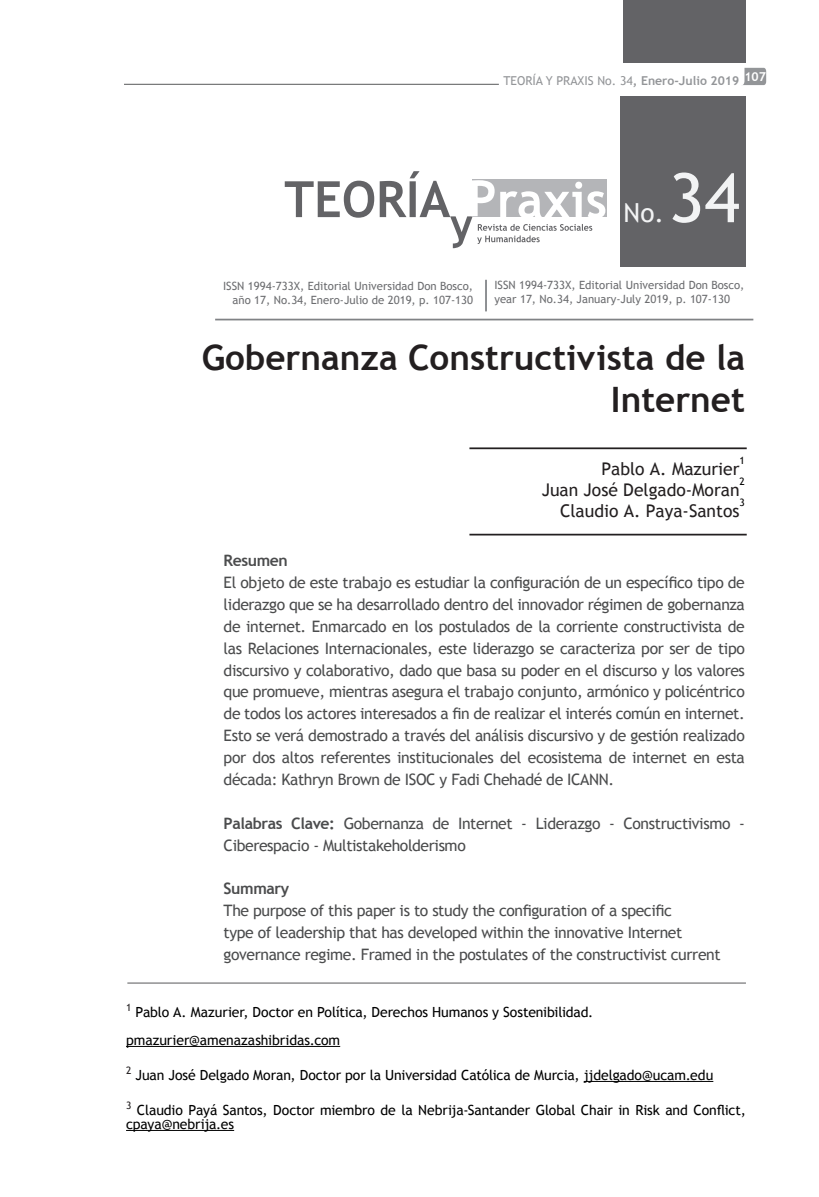
<style>
.page{position:relative;width:819px;height:1197px;background:#fff}
.page>*{position:absolute;margin:0;border:0;box-sizing:border-box;transform-origin:0 0}
.t1{font:68.25px "Trebuchet MS";color:#f2f3f4}
.Titulos_principales{font:700 35px/42px "Trebuchet MS";color:#231f20;text-align:right}
.t2{font:26.25px "Trebuchet MS";color:#f2f3f4}
.t3{font:17.5px "Trebuchet MS";color:#231f20}
.resumen{font:15.75px/21.9px "Trebuchet MS";letter-spacing:-.025em;color:#4b4c4d}
.resumen-2{font:700 15.75px "Trebuchet MS";letter-spacing:-.025em;color:#4b4c4d}
.Pie_de_página{font:14px/14px "Trebuchet MS";letter-spacing:-.01em;color:#000}
.t4{font:12.25px "Trebuchet MS";color:#939598}
.t5{font:700 12.25px "Trebuchet MS";color:#fff}
.t6{font:11.38px "Trebuchet MS";color:#6c6d70}
.t7{font:10.15px "Trebuchet MS";color:#000}
.s1{font-weight:700}
.s2{font-size:12.25px;color:#fff}
</style>
<div class="page">
<svg style="left:662px;top:62px;width:104px;height:23px"></svg>
<hr style="left:124px;top:84px;width:375px;height:1px;background:#57585a">
<div style="left:623px;top:0;width:123px;height:62px;background:#636366"></div>
<svg style="left:285px;top:181px;width:89px;height:37px"></svg>
<svg style="left:380px;top:171px;width:225px;height:77px"></svg>
<hr style="left:215px;top:319px;width:538px;height:1px;background:#808285">
<hr style="left:485px;top:280px;width:2px;height:31px;background:#808285">
<div style="left:620px;top:96px;width:126px;height:170px;background:#636366"></div>
<hr style="left:469px;top:447px;width:278px;height:2px;background:#231f20">
<hr style="left:469px;top:534px;width:278px;height:2px;background:#231f20">
<hr style="left:126px;top:1046px;width:214px;height:1px;background:#000">
<hr style="left:584px;top:1081px;width:129px;height:1px;background:#000">
<hr style="left:126px;top:1130px;width:108px;height:1px;background:#000">
<hr style="left:127px;top:983px;width:619px;height:1px;background:#57585a">
<p class="t5" style="left:744px;top:69px;width:23px">107</p>
<p class="t4" style="left:504px;top:73px;width:237px">TEORÍA Y PRAXIS No. 34<span class="s1">, Enero-Julio 2019</span></p>
<p class="t2" style="left:624px;top:197px;width:42px">No.</p>
<p class="t1" style="left:669px;top:158px;width:73px">34</p>
<p class="t6" style="left:220px;top:279px;width:255px"><span class="s2">i</span>ISSN 1994-733X, Editorial Universidad Don Bosco,</p>
<p class="t6" style="left:233px;top:293px;width:242px">año 17, No.34, Enero-Julio de 2019, p. 107-130</p>
<p class="t6" style="left:494px;top:279px;width:252px">ISSN 1994-733X, Editorial Universidad Don Bosco,</p>
<p class="t6" style="left:494px;top:292px;width:237px">year 17, No.34, January-July 2019, p. 107-130</p>
<p class="Titulos_principales" style="left:202px;top:337px;width:545px">Gobernanza Constructivista de la<br>Internet</p>
<p class="t7" style="left:740px;top:454px;width:7px">1</p>
<p class="t3" style="left:601px;top:459px;width:140px">Pablo A. Mazurier</p>
<p class="t7" style="left:740px;top:475px;width:7px">2</p>
<p class="t3" style="left:542px;top:480px;width:199px">Juan José Delgado-Moran</p>
<p class="t7" style="left:740px;top:496px;width:7px">3</p>
<p class="t3" style="left:560px;top:501px;width:181px">Claudio A. Paya-Santos</p>
<p class="resumen-2" style="left:224px;top:551px;width:66px">Resumen</p>
<p class="resumen" style="left:224px;top:572px;width:523px;text-align:justify">El objeto de este trabajo es estudiar la configuración de un específico tipo de liderazgo que se ha desarrollado dentro del innovador régimen de gobernanza de internet. Enmarcado en los postulados de la corriente constructivista de las Relaciones Internacionales, este liderazgo se caracteriza por ser de tipo discursivo y colaborativo, dado que basa su poder en el discurso y los valores que promueve, mientras asegura el trabajo conjunto, armónico y policéntrico de todos los actores interesados a fin de realizar el interés común en internet.<br>Esto se verá demostrado a través del análisis discursivo y de gestión realizado por dos altos referentes institucionales del ecosistema de internet en esta década: Kathryn Brown de ISOC y Fadi Chehadé de ICANN.</p>
<p class="resumen" style="left:224px;top:812px;width:523px"><span class="s1">Palabras Clave:</span> Gobernanza de Internet - Liderazgo - Constructivismo -<br>Ciberespacio - Multistakeholderismo</p>
<p class="resumen" style="left:224px;top:878px;width:498px"><span class="s1">Summary<br></span>The purpose of this paper is to study the configuration of a specific<br>type of leadership that has developed within the innovative Internet governance regime. Framed in the postulates of the constructivist current</p>
<p class="Pie_de_página" style="left:126px;top:1005px;width:469px"><sup>1</sup> Pablo A. Mazurier, Doctor en Política, Derechos Humanos y Sostenibilidad.</p>
<p class="Pie_de_página" style="left:126px;top:1033px;width:216px">pmazurier@amenazashibridas.com</p>
<p class="Pie_de_página" style="left:126px;top:1068px;width:589px"><sup>2</sup> Juan José Delgado Moran, Doctor por la Universidad Católica de Murcia, jjdelgado@ucam.edu</p>
<p class="Pie_de_página" style="left:126px;top:1103px;width:621px"><sup>3</sup> Claudio Payá Santos, Doctor miembro de la Nebrija-Santander Global Chair in Risk and Conflict, cpaya@nebrija.es</p>
</div>
